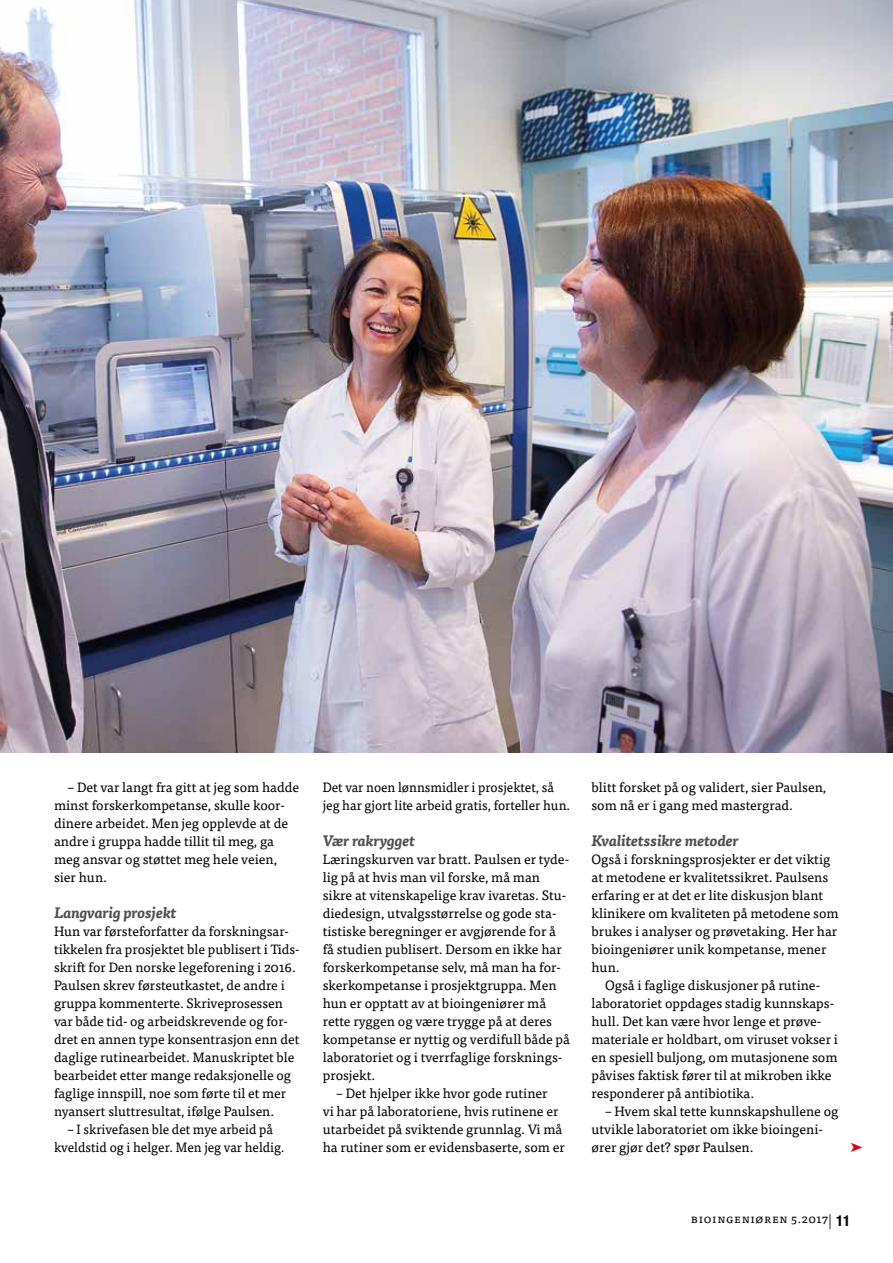
<style>
.page{position:relative;width:893px;height:1263px;background:#fff}
.page>*{position:absolute;margin:0;border:0;box-sizing:border-box;transform-origin:0 0}
.t1{font:italic 700 15px "Tisa Pro";color:#504f54}
.t2{font:13.5px/18px "Tisa Pro";color:#000}
.t3{font:13.5px/18px "Tisa Pro";color:#000;text-align:center;scale:.96 1}
.t4{font:12px "Tisa Pro";letter-spacing:.05em;color:#000}
.s1{font-family:"Helvetica Neue LT Pro";font-weight:300;font-size:15px}
.s2{font-family:"Helvetica Neue LT Pro";font-weight:700;font-stretch:condensed;font-size:15px}
</style>
<div class="page">
<img style="left:0;top:0;width:893px;height:753px">
<p class="t2" style="left:54px;top:777px;width:247px;text-indent:14px">– Det var langt fra gitt at jeg som hadde minst forskerkompetanse, skulle koor&shy;dinere arbeidet. Men jeg opplevde at de andre i gruppa hadde tillit til meg, ga meg ansvar og støttet meg hele veien, sier hun.</p>
<p class="t1" style="left:54px;top:901px;width:124px">Langvarig prosjekt</p>
<p class="t2" style="left:54px;top:921px;width:247px">Hun var førsteforfatter da forskningsar&shy;tikkelen fra prosjektet ble publisert i Tids&shy;skrift for Den norske legeforening i 2016.<br>Paulsen skrev førsteutkastet, de andre i gruppa kommenterte. Skriveprosessen var både tid- og arbeidskrevende og for&shy;dret en annen type konsentrasjon enn det daglige rutinearbeidet. Manuskriptet ble bearbeidet etter mange redaksjonelle og faglige innspill, noe som førte til et mer nyansert sluttresultat, ifølge Paulsen.</p>
<p class="t3" style="left:54px;top:1119px;width:242px">– I skrivefasen ble det mye arbeid på kveldstid og i helger. Men jeg var heldig.</p>
<p class="t3" style="left:323px;top:777px;width:259px;text-align:left">Det var noen lønnsmidler i prosjektet, så jeg har gjort lite arbeid gratis, forteller hun.</p>
<p class="t1" style="left:323px;top:829px;width:94px">Vær rakrygget</p>
<p class="t2" style="left:323px;top:849px;width:249px">Læringskurven var bratt. Paulsen er tyde&shy;lig på at hvis man vil forske, må man sikre at vitenskapelige krav ivaretas. Stu&shy;diedesign, utvalgsstørrelse og gode sta&shy;tistiske beregninger er avgjørende for å få studien publisert. Dersom en ikke har forskerkompetanse selv, må man ha for&shy;skerkompetanse i prosjektgruppa. Men hun er opptatt av at bioingeniører må rette ryggen og være trygge på at deres kompetanse er nyttig og verdifull både på laboratoriet og i tverrfaglige forsknings&shy;prosjekt.</p>
<p class="t2" style="left:323px;top:1083px;width:244px;text-align:center">– Det hjelper ikke hvor gode rutiner<br>vi har på laboratoriene, hvis rutinene er utarbeidet på sviktende grunnlag. Vi må ha rutiner som er evidensbaserte, som er</p>
<p class="t2" style="left:591px;top:777px;width:236px">blitt forsket på og validert, sier Paulsen, som nå er i gang med mastergrad.</p>
<p class="t1" style="left:591px;top:829px;width:149px">Kvalitetssikre metoder</p>
<p class="t2" style="left:591px;top:849px;width:249px">Også i forskningsprosjekter er det viktig at metodene er kvalitetssikret. Paulsens erfaring er at det er lite diskusjon blant klinikere om kvaliteten på metodene som brukes i analyser og prøvetaking. Her har bioingeniører unik kompetanse, mener hun.</p>
<p class="t2" style="left:591px;top:975px;width:248px;text-indent:14px">Også i faglige diskusjoner på rutine&shy;laboratoriet oppdages stadig kunnskaps&shy;hull. Det kan være hvor lenge et prøve&shy;materiale er holdbart, om viruset vokser i en spesiell buljong, om mutasjonene som påvises faktisk fører til at mikroben ikke responderer på antibiotika.</p>
<p class="t2" style="left:591px;top:1101px;width:248px;text-indent:14px">– Hvem skal tette kunnskapshullene og utvikle laboratoriet om ikke bioingeni&shy;ører gjør det? spør Paulsen.</p>
<p class="t4" style="left:691px;top:1209px;width:161px">Bioingeniøren 5.2017<span class="s1">|</span> <span class="s2">11</span></p>
</div>
